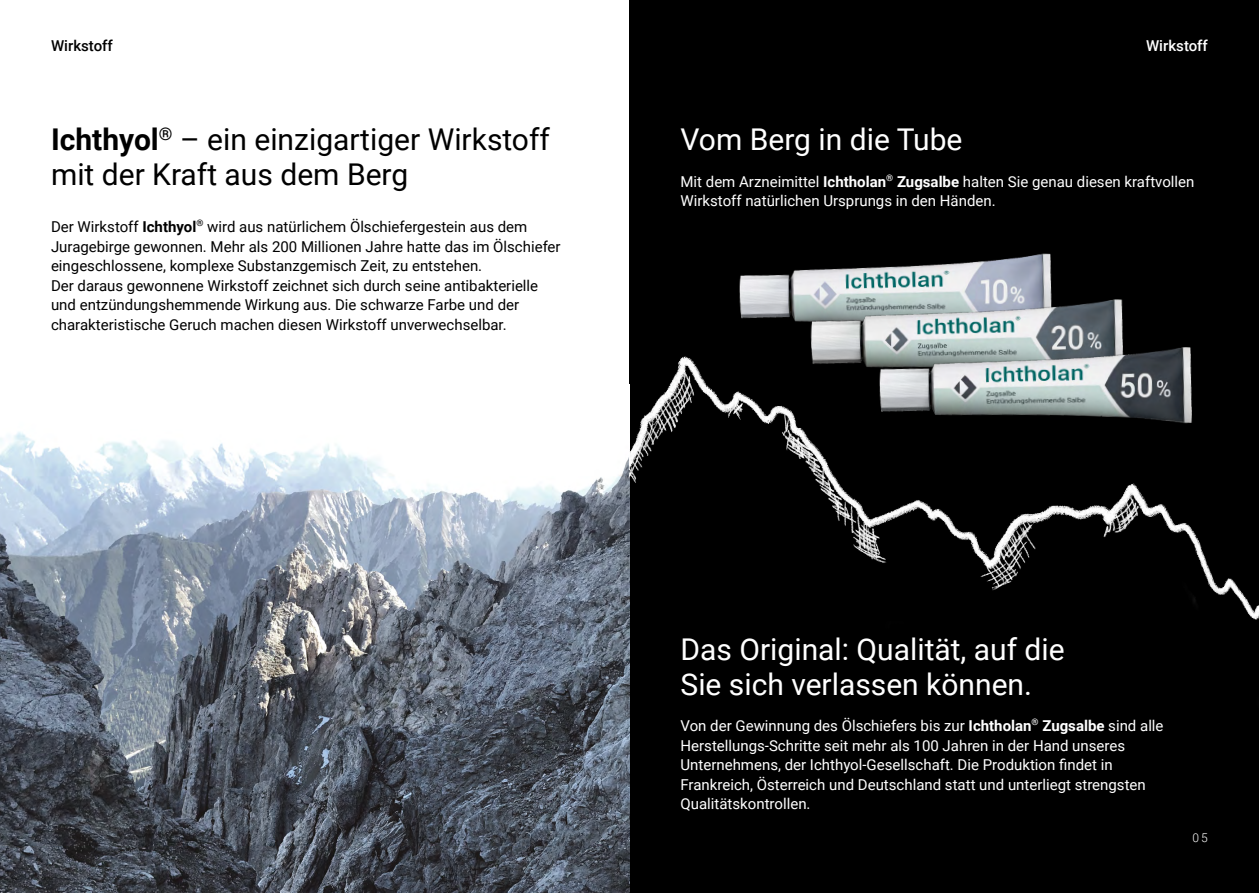
<style>
.page{position:relative;width:1259px;height:893px;background:#fff}
.page>*{position:absolute;margin:0;border:0;box-sizing:border-box;transform-origin:0 0}
.t1{font:30px/34.5px "Roboto";color:#fff}
.t2{font:30px/34.5px "Roboto";color:#000}
.t3{font:15px/19.5px "Roboto";color:#fff}
.t4{font:15px/19.5px "Roboto";color:#000}
.t5{font:500 15px "Roboto";color:#000}
.t6{font:500 15px "Roboto";color:#fff}
.t7{font:300 12px "Roboto";color:#fff}
.s1{font-weight:700}
</style>
<div class="page">
<div style="left:629px;top:0;width:630px;height:893px;background:#000"></div>
<img style="left:0;top:432px;width:629px;height:461px">
<img style="left:629px;top:356px;width:630px;height:384px">
<img style="left:739px;top:253px;width:312px;height:66px">
<img style="left:775px;top:258px;width:348px;height:132px">
<img style="left:843px;top:306px;width:365px;height:132px">
<p class="t5" style="left:51px;top:35px;width:63px">Wirkstoff</p>
<p class="t6" style="left:1146px;top:35px;width:63px">Wirkstoff</p>
<h1 class="t2" style="left:51px;top:121px;width:500px"><span class="s1">Ichthyol</span><sup>®</sup> – ein einzigartiger Wirkstoff mit der Kraft aus dem Berg</h1>
<p class="t4" style="left:51px;top:216px;width:511px">Der Wirkstoff <span class="s1">Ichthyol</span><sup>®</sup> wird aus natürlichem Ölschiefergestein aus dem Juragebirge gewonnen. Mehr als 200 Millionen Jahre hatte das im Ölschiefer eingeschlossene, komplexe Substanzgemisch Zeit, zu entstehen.<br>Der daraus gewonnene Wirkstoff zeichnet sich durch seine antibakterielle und entzündungshemmende Wirkung aus. Die schwarze Farbe und der charakteristische Geruch machen diesen Wirkstoff unverwechselbar.</p>
<h1 class="t1" style="left:680px;top:121px;width:283px">Vom Berg in die Tube</h1>
<p class="t3" style="left:680px;top:171px;width:515px">Mit dem Arzneimittel <span class="s1">Ichtholan</span><sup>®</sup> <span class="s1">Zugsalbe</span> halten Sie genau diesen kraftvollen<br>Wirkstoff natürlichen Ursprungs in den Händen.</p>
<h1 class="t1" style="left:680px;top:631px;width:386px">Das Original: Qualität, auf die<br>Sie sich verlassen können.</h1>
<p class="t3" style="left:680px;top:716px;width:484px">Von der Gewinnung des Ölschiefers bis zur <span class="s1">Ichtholan</span><sup>®</sup> <span class="s1">Zugsalbe</span> sind alle Herstellungs-Schritte seit mehr als 100 Jahren in der Hand unseres Unternehmens, der Ichthyol-Gesellschaft. Die Produktion findet in Frankreich, Österreich und Deutschland statt und unterliegt strengsten Qualitätskontrollen.</p>
<p class="t7" style="left:1192px;top:829px;width:17px">05</p>
</div>
